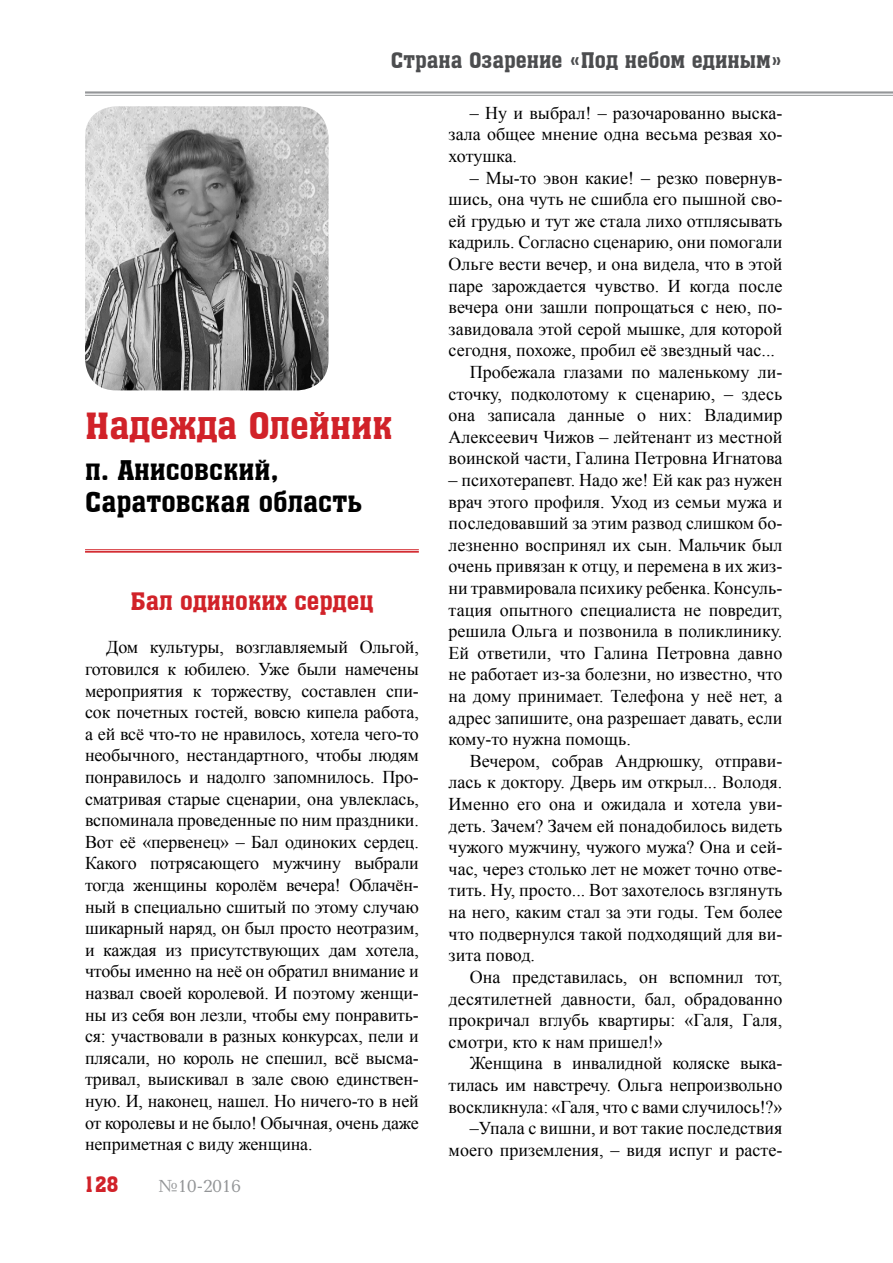
<style>
.page{position:relative;width:893px;height:1263px;background:#fff}
.page>*{position:absolute;margin:0;border:0;box-sizing:border-box;transform-origin:0 0}
.t1{font:36px "a Assuan";color:#d12229}
.t2{font:27px/32.4px "a Assuan";color:#000}
.t3{font:24px "a Assuan";color:#d12229}
.t4{font:21px "a Assuan";color:#4c4d4f}
.t5{font:21px "a Assuan";color:#d12229}
.t6{font:18px/21.6px "Times New Roman";color:#000;text-align:justify}
.t7{font:18px "Baltica C";color:#939597}
</style>
<div class="page">
<hr style="left:85px;top:91px;width:808px;height:3px;background:#939597">
<hr style="left:85px;top:95px;width:808px;height:1px;background:#939597">
<img style="left:85px;top:106px;width:244px;height:284px">
<hr style="left:85px;top:549px;width:334px;height:1px;background:#d12229">
<hr style="left:85px;top:551px;width:334px;height:2px;background:#d12229">
<p class="t4" style="left:391px;top:49px;width:393px">Страна Озарение «Под небом единым»</p>
<h1 class="t1" style="left:85px;top:406px;width:309px">Надежда Олейник</h1>
<h2 class="t2" style="left:85px;top:454px;width:279px">п. Анисовский,<br>Саратовская область</h2>
<h3 class="t3" style="left:130px;top:588px;width:244px">Бал одиноких сердец</h3>
<p class="t6" style="left:85px;top:636px;width:335px;text-indent:21px">Дом культуры, возглавляемый Ольгой, готовился к юбилею. Уже были намечены мероприятия к торжеству, составлен спи&shy;сок почетных гостей, вовсю кипела работа, а ей всё что-то не нравилось, хотела чего-то необычного, нестандартного, чтобы людям понравилось и надолго запомнилось. Про&shy;сматривая старые сценарии, она увлеклась, вспоминала проведенные по ним праздники.<br>Вот её «первенец» – Бал одиноких сердец.<br>Какого потрясающего мужчину выбрали тогда женщины королём вечера! Облачён&shy;ный в специально сшитый по этому случаю шикарный наряд, он был просто неотразим, и каждая из присутствующих дам хотела, чтобы именно на неё он обратил внимание и назвал своей королевой. И поэтому женщи&shy;ны из себя вон лезли, чтобы ему понравить&shy;ся: участвовали в разных конкурсах, пели и плясали, но король не спешил, всё высма&shy;тривал, выискивал в зале свою единствен&shy;ную. И, наконец, нашел. Но ничего-то в ней от королевы и не было! Обычная, очень даже неприметная с виду женщина.</p>
<p class="t5" style="left:84px;top:1172px;width:36px">128</p>
<p class="t7" style="left:159px;top:1175px;width:84px">№10-2016</p>
<p class="t6" style="left:449px;top:101px;width:335px;text-indent:21px">– Ну и выбрал! – разочарованно выска&shy;зала общее мнение одна весьма резвая хо&shy;хотушка.</p>
<p class="t6" style="left:470px;top:166px;width:314px">– Мы-то эвон какие! – резко повернув-</p>
<p class="t6" style="left:449px;top:188px;width:335px">шись, она чуть не сшибла его пышной сво-</p>
<p class="t6" style="left:449px;top:209px;width:335px">ей грудью и тут же стала лихо отплясывать</p>
<p class="t6" style="left:449px;top:231px;width:335px">кадриль. Согласно сценарию, они помогали</p>
<p class="t6" style="left:449px;top:253px;width:335px">Ольге вести вечер, и она видела, что в этой</p>
<p class="t6" style="left:449px;top:274px;width:335px">паре зарождается чувство. И когда после</p>
<p class="t6" style="left:449px;top:296px;width:335px">вечера они зашли попрощаться с нею, по-</p>
<p class="t6" style="left:449px;top:317px;width:335px">завидовала этой серой мышке, для которой</p>
<p class="t6" style="left:449px;top:339px;width:328px">сегодня, похоже, пробил её звездный час...</p>
<p class="t6" style="left:470px;top:361px;width:314px">Пробежала глазами по маленькому ли-</p>
<p class="t6" style="left:449px;top:382px;width:335px">сточку, подколотому к сценарию, – здесь</p>
<p class="t6" style="left:449px;top:404px;width:335px">она записала данные о них: Владимир</p>
<p class="t6" style="left:449px;top:425px;width:335px">Алексеевич Чижов – лейтенант из местной</p>
<p class="t6" style="left:449px;top:447px;width:335px">воинской части, Галина Петровна Игнатова</p>
<p class="t6" style="left:449px;top:469px;width:335px">– психотерапевт. Надо же! Ей как раз нужен врач этого профиля. Уход из семьи мужа и последовавший за этим развод слишком бо&shy;лезненно воспринял их сын. Мальчик был очень привязан к отцу, и перемена в их жиз&shy;ни травмировала психику ребенка. Консуль&shy;тация опытного специалиста не повредит, решила Ольга и позвонила в поликлинику.<br>Ей ответили, что Галина Петровна давно не работает из-за болезни, но известно, что на дому принимает. Телефона у неё нет, а адрес запишите, она разрешает давать, если кому-то нужна помощь.</p>
<p class="t6" style="left:449px;top:749px;width:335px;text-indent:21px">Вечером, собрав Андрюшку, отправи&shy;лась к доктору. Дверь им открыл... Володя.<br>Именно его она и ожидала и хотела уви&shy;деть. Зачем? Зачем ей понадобилось видеть чужого мужчину, чужого мужа? Она и сей&shy;час, через столько лет не может точно отве&shy;тить. Ну, просто... Вот захотелось взглянуть на него, каким стал за эти годы. Тем более что подвернулся такой подходящий для ви&shy;зита повод.</p>
<p class="t6" style="left:449px;top:965px;width:335px;text-indent:21px">Она представилась, он вспомнил тот, десятилетней давности, бал, обрадованно прокричал вглубь квартиры: «Галя, Галя, смотри, кто к нам пришел!»</p>
<p class="t6" style="left:449px;top:1052px;width:335px;text-align:right">Женщина в инвалидной коляске выка&shy;тилась им навстречу. Ольга непроизвольно воскликнула: «Галя, что с вами случилось!?» –Упала с вишни, и вот такие последствия моего приземления, – видя испуг и расте-</p>
</div>
